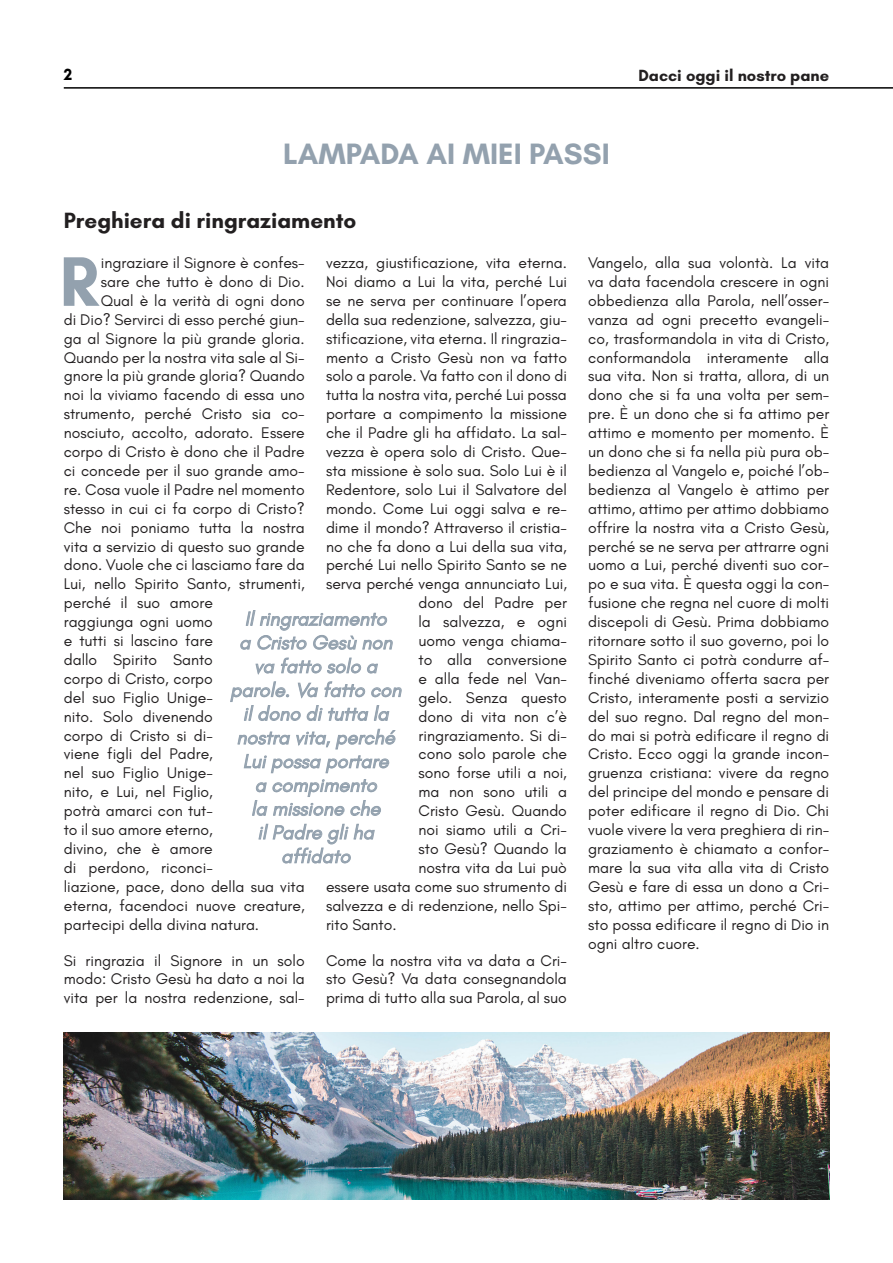
<style>
.page{position:relative;width:893px;height:1263px;background:#fff}
.page>*{position:absolute;margin:0;border:0;box-sizing:border-box;transform-origin:0 0}
.t1{font:700 71.4px "Glacial Indifference";color:#93a1ae}
.t2{font:700 30px "Glacial Indifference";color:#93a1ae}
.t3{font:700 22.5px "Glacial Indifference";color:#221f20}
.t4{font:italic 19.8px/23.7px "Glacial Indifference";color:#93a1ae;text-align:center}
.t5{font:700 16.5px "Glacial Indifference";color:#221f20}
.t6{font:700 16.5px "Glacial Indifference";color:#000}
.t7{font:15.75px/18.9px "Glacial Indifference";color:#221f20;text-align:justify}
</style>
<div class="page">
<hr style="left:64px;top:87px;width:829px;height:2px;background:#000">
<img style="left:64px;top:1033px;width:765px;height:166px">
<svg style="left:230px;top:610px;width:171px;height:111px"></svg>
<svg style="left:237px;top:728px;width:159px;height:88px"></svg>
<svg style="left:258px;top:823px;width:117px;height:41px"></svg>
<p class="t6" style="left:64px;top:65px;width:10px">2</p>
<h2 class="t2" style="left:283px;top:135px;width:328px">LAMPADA AI MIEI PASSI</h2>
<p class="t5" style="left:638px;top:65px;width:192px">Dacci oggi il nostro pane</p>
<h3 class="t3" style="left:64px;top:206px;width:294px">Preghiera di ringraziamento</h3>
<h1 class="t1" style="left:59px;top:237px;width:41px">R</h1>
<p class="t7" style="left:101px;top:253px;width:205px">ingraziare il Signore è confes-</p>
<p class="t7" style="left:326px;top:253px;width:242px">vezza, giustificazione, vita eterna.</p>
<p class="t7" style="left:326px;top:272px;width:242px">Noi diamo a Lui la vita, perché Lui</p>
<p class="t7" style="left:326px;top:291px;width:242px">se ne serva per continuare l’opera</p>
<p class="t7" style="left:326px;top:310px;width:242px">della sua redenzione, salvezza, giu-</p>
<p class="t7" style="left:326px;top:329px;width:242px">stificazione, vita eterna. Il ringrazia-</p>
<p class="t7" style="left:326px;top:348px;width:242px">mento a Cristo Gesù non va fatto</p>
<p class="t7" style="left:326px;top:367px;width:242px">solo a parole. Va fatto con il dono di</p>
<p class="t7" style="left:326px;top:386px;width:242px">tutta la nostra vita, perché Lui possa</p>
<p class="t7" style="left:326px;top:405px;width:242px">portare a compimento la missione</p>
<p class="t7" style="left:326px;top:424px;width:242px">che il Padre gli ha affidato. La sal-</p>
<p class="t7" style="left:326px;top:442px;width:242px">vezza è opera solo di Cristo. Que-</p>
<p class="t7" style="left:326px;top:461px;width:242px">sta missione è solo sua. Solo Lui è il</p>
<p class="t7" style="left:326px;top:480px;width:242px">Redentore, solo Lui il Salvatore del</p>
<p class="t7" style="left:326px;top:499px;width:242px">mondo. Come Lui oggi salva e re-</p>
<p class="t7" style="left:326px;top:518px;width:242px">dime il mondo? Attraverso il cristia-</p>
<p class="t7" style="left:326px;top:537px;width:242px">no che fa dono a Lui della sua vita,</p>
<p class="t7" style="left:326px;top:556px;width:242px">perché Lui nello Spirito Santo se ne</p>
<p class="t7" style="left:326px;top:575px;width:242px">serva perché venga annunciato Lui,</p>
<p class="t7" style="left:418px;top:594px;width:150px">dono del Padre per</p>
<p class="t7" style="left:418px;top:613px;width:150px">la salvezza, e ogni</p>
<p class="t7" style="left:418px;top:631px;width:150px">uomo venga chiama-</p>
<p class="t7" style="left:418px;top:650px;width:150px">to alla conversione</p>
<p class="t7" style="left:418px;top:669px;width:150px">e alla fede nel Van-</p>
<p class="t7" style="left:418px;top:688px;width:150px">gelo. Senza questo</p>
<p class="t7" style="left:418px;top:707px;width:150px">dono di vita non c’è</p>
<p class="t7" style="left:418px;top:726px;width:150px">ringraziamento. Si di-</p>
<p class="t7" style="left:418px;top:745px;width:150px">cono solo parole che</p>
<p class="t7" style="left:418px;top:764px;width:150px">sono forse utili a noi,</p>
<p class="t7" style="left:418px;top:783px;width:150px">ma non sono utili a</p>
<p class="t7" style="left:418px;top:802px;width:150px">Cristo Gesù. Quando</p>
<p class="t7" style="left:418px;top:820px;width:150px">noi siamo utili a Cri-</p>
<p class="t7" style="left:418px;top:839px;width:150px">sto Gesù? Quando la</p>
<p class="t7" style="left:418px;top:858px;width:150px">nostra vita da Lui può</p>
<p class="t7" style="left:326px;top:877px;width:242px">essere usata come suo strumento di</p>
<p class="t7" style="left:326px;top:896px;width:242px">salvezza e di redenzione, nello Spi-</p>
<p class="t7" style="left:326px;top:915px;width:72px">rito Santo.</p>
<p class="t7" style="left:326px;top:951px;width:242px">Come la nostra vita va data a Cri&shy;sto Gesù? Va data consegnandola prima di tutto alla sua Parola, al suo</p>
<p class="t7" style="left:101px;top:272px;width:205px">sare che tutto è dono di Dio.</p>
<p class="t7" style="left:101px;top:291px;width:205px">Qual è la verità di ogni dono</p>
<p class="t7" style="left:64px;top:310px;width:242px">di Dio? Servirci di esso perché giun-</p>
<p class="t7" style="left:64px;top:329px;width:242px">ga al Signore la più grande gloria.</p>
<p class="t7" style="left:64px;top:348px;width:242px">Quando per la nostra vita sale al Si-</p>
<p class="t7" style="left:64px;top:367px;width:242px">gnore la più grande gloria? Quando</p>
<p class="t7" style="left:64px;top:386px;width:242px">noi la viviamo facendo di essa uno</p>
<p class="t7" style="left:64px;top:405px;width:242px">strumento, perché Cristo sia co-</p>
<p class="t7" style="left:64px;top:424px;width:242px">nosciuto, accolto, adorato. Essere</p>
<p class="t7" style="left:64px;top:442px;width:242px">corpo di Cristo è dono che il Padre</p>
<p class="t7" style="left:64px;top:461px;width:242px">ci concede per il suo grande amo-</p>
<p class="t7" style="left:64px;top:480px;width:242px">re. Cosa vuole il Padre nel momento</p>
<p class="t7" style="left:64px;top:499px;width:242px">stesso in cui ci fa corpo di Cristo?</p>
<p class="t7" style="left:64px;top:518px;width:242px">Che noi poniamo tutta la nostra</p>
<p class="t7" style="left:64px;top:537px;width:242px">vita a servizio di questo suo grande</p>
<p class="t7" style="left:64px;top:556px;width:242px">dono. Vuole che ci lasciamo fare da</p>
<p class="t7" style="left:64px;top:575px;width:242px">Lui, nello Spirito Santo, strumenti,</p>
<p class="t7" style="left:64px;top:594px;width:151px">perché il suo amore</p>
<p class="t7" style="left:64px;top:613px;width:151px">raggiunga ogni uomo</p>
<p class="t7" style="left:64px;top:631px;width:151px">e tutti si lascino fare</p>
<p class="t7" style="left:64px;top:650px;width:151px">dallo Spirito Santo</p>
<p class="t7" style="left:64px;top:669px;width:151px">corpo di Cristo, corpo</p>
<p class="t7" style="left:64px;top:688px;width:151px">del suo Figlio Unige-</p>
<p class="t7" style="left:64px;top:707px;width:151px">nito. Solo divenendo</p>
<p class="t7" style="left:64px;top:726px;width:151px">corpo di Cristo si di-</p>
<p class="t7" style="left:64px;top:745px;width:151px">viene figli del Padre,</p>
<p class="t7" style="left:64px;top:764px;width:151px">nel suo Figlio Unige-</p>
<p class="t7" style="left:64px;top:783px;width:151px">nito, e Lui, nel Figlio,</p>
<p class="t7" style="left:64px;top:802px;width:151px">potrà amarci con tut-</p>
<p class="t7" style="left:64px;top:820px;width:151px">to il suo amore eterno,</p>
<p class="t7" style="left:64px;top:839px;width:151px">divino, che è amore</p>
<p class="t7" style="left:64px;top:858px;width:151px">di perdono, riconci-</p>
<p class="t7" style="left:64px;top:877px;width:242px">liazione, pace, dono della sua vita</p>
<p class="t7" style="left:64px;top:896px;width:242px">eterna, facendoci nuove creature,</p>
<p class="t7" style="left:64px;top:915px;width:197px">partecipi della divina natura.</p>
<p class="t7" style="left:64px;top:951px;width:242px">Si ringrazia il Signore in un solo modo: Cristo Gesù ha dato a noi la vita per la nostra redenzione, sal-</p>
<p class="t4" style="left:230px;top:607px;width:173px">Il ringraziamento<br>a Cristo Gesù non va fatto solo a parole. Va fatto con il dono di tutta la nostra vita, perché<br>Lui possa portare<br>a compimento<br>la missione che<br>il Padre gli ha affidato</p>
<p class="t7" style="left:588px;top:253px;width:242px">Vangelo, alla sua volontà. La vita va data facendola crescere in ogni obbedienza alla Parola, nell’osser&shy;vanza ad ogni precetto evangeli&shy;co, trasformandola in vita di Cristo, conformandola interamente alla sua vita. Non si tratta, allora, di un dono che si fa una volta per sem&shy;pre. È un dono che si fa attimo per attimo e momento per momento. È un dono che si fa nella più pura ob&shy;bedienza al Vangelo e, poiché l’ob&shy;bedienza al Vangelo è attimo per attimo, attimo per attimo dobbiamo offrire la nostra vita a Cristo Gesù, perché se ne serva per attrarre ogni uomo a Lui, perché diventi suo cor&shy;po e sua vita. È questa oggi la con&shy;fusione che regna nel cuore di molti discepoli di Gesù. Prima dobbiamo ritornare sotto il suo governo, poi lo Spirito Santo ci potrà condurre af&shy;finché diveniamo offerta sacra per Cristo, interamente posti a servizio del suo regno. Dal regno del mon&shy;do mai si potrà edificare il regno di Cristo. Ecco oggi la grande incon&shy;gruenza cristiana: vivere da regno del principe del mondo e pensare di poter edificare il regno di Dio. Chi vuole vivere la vera preghiera di rin&shy;graziamento è chiamato a confor&shy;mare la sua vita alla vita di Cristo Gesù e fare di essa un dono a Cri&shy;sto, attimo per attimo, perché Cri&shy;sto possa edificare il regno di Dio in ogni altro cuore.</p>
</div>
